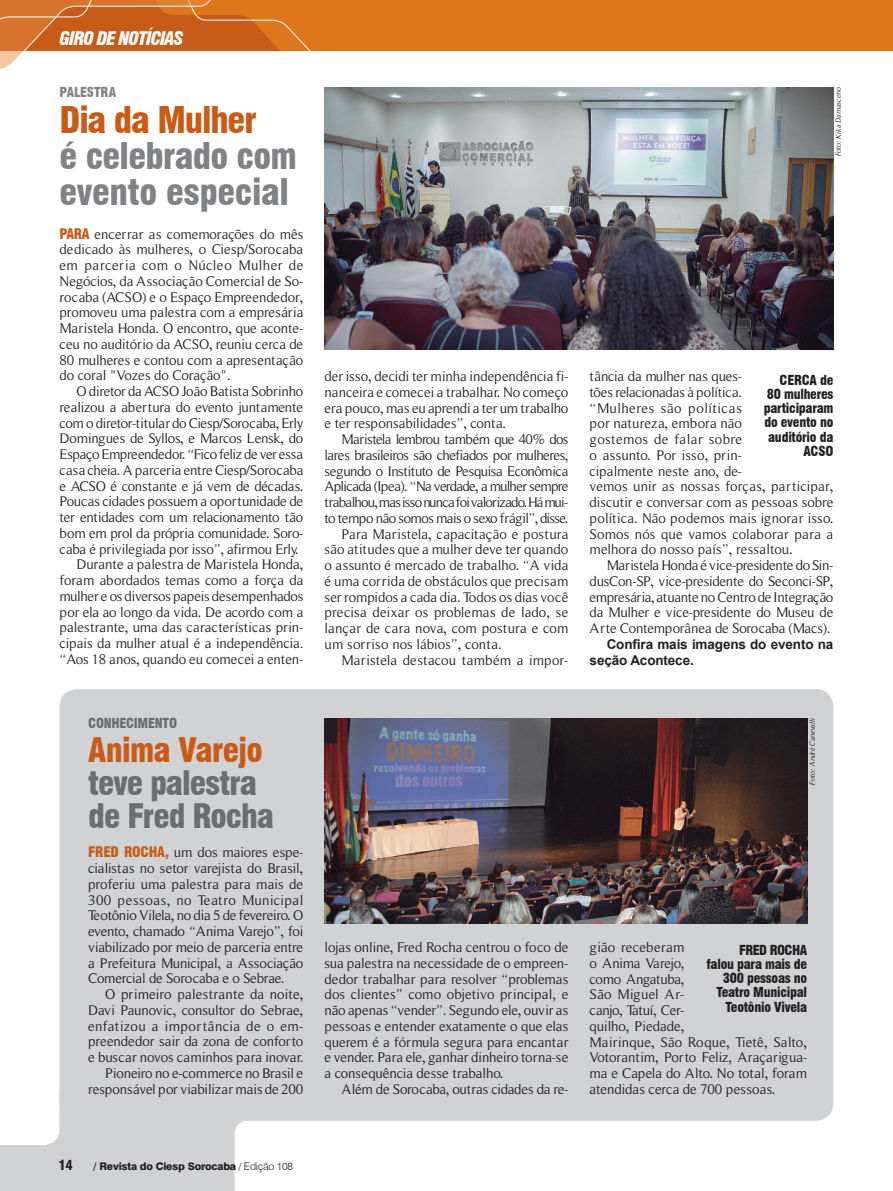
<style>
.page{position:relative;width:893px;height:1191px;background:#fff}
.page>*{position:absolute;margin:0;border:0;box-sizing:border-box;transform-origin:0 0}
.t1{font:900 condensed 36px/36px "Swiss 721 BT";letter-spacing:-.015em;color:#808285}
.t2{font:900 condensed 36px "Swiss 721 BT";letter-spacing:-.035em;color:#c85b18}
.t3{font:900 condensed 33px/33px "Swiss 721 BT";letter-spacing:-.03em;color:#6c6d70}
.t4{font:900 condensed 33px "Swiss 721 BT";letter-spacing:-.025em;color:#c85b18}
.t5{font:italic 900 condensed 18.3px "Swiss 721 BT";letter-spacing:-.06em;color:#fff}
.t6{font:14.25px/15.8px "Roman Serif";letter-spacing:-.01em;color:#231f20;text-align:justify}
.t7{font:14.25px "Roman Serif";letter-spacing:-.04em;color:#231f20}
.t8{font:14.25px "Roman Serif";letter-spacing:-.05em;color:#231f20}
.t9{font:14.25px "Roman Serif";letter-spacing:-.065em;color:#231f20}
.t10{font:14.25px "Roman Serif";letter-spacing:-.03em;color:#231f20}
.t11{font:14.25px "Roman Serif";letter-spacing:.015em;color:#231f20}
.t12{font:14.25px "Roman Serif";letter-spacing:.02em;color:#231f20}
.t13{font:900 condensed 13.5px/14.2px "Swiss 721 BT";letter-spacing:-.02em;color:#231f20;text-align:right}
.t14{font:700 13.5px/15.8px "Arial";letter-spacing:-.01em;color:#231f20}
.t15{font:900 condensed 13.5px "Swiss 721 BT";letter-spacing:-.02em;color:#6c6d70}
.t16{font:900 condensed 13.5px "Swiss 721 BT";letter-spacing:-.005em;color:#808285}
.t17{font:800 10.5px "Swiss 721 BT";letter-spacing:-.02em;color:#231f20}
.t18{font:italic 7.5px "Roman Serif";color:#231f20}
.s1{font-family:"Swiss 721 BT";font-weight:900;font-stretch:condensed;color:#c85b18}
.s2{font-weight:300}
</style>
<div class="page">
<div style="left:0;top:0;width:893px;height:51px;background:#de761b"></div>
<svg style="left:0;top:0;width:311px;height:69px"></svg>
<div style="left:60px;top:689px;width:773px;height:431px;background:#d1d2d4;border-radius:18px"></div>
<svg style="left:224px;top:1110px;width:21px;height:23px"></svg>
<img style="left:325px;top:718px;width:482px;height:205px">
<img style="left:325px;top:87px;width:508px;height:263px">
<svg style="left:0;top:1074px;width:235px;height:117px"></svg>
<div style="left:42px;top:1127px;width:49px;height:48px;background:#d1d2d4;border-radius:18px"></div>
<p class="t5" style="left:60px;top:27px;width:125px">GIRO DE NOTÍCIAS</p>
<p class="t16" style="left:60px;top:84px;width:58px">PALESTRA</p>
<h1 class="t2" style="left:60px;top:99px;width:199px">Dia da Mulher</h1>
<h1 class="t1" style="left:60px;top:138px;width:239px">é celebrado com evento especial</h1>
<p class="t6" style="left:60px;top:226px;width:245px"><span class="s1">PARA</span> encerrar as comemorações do mês dedicado às mulheres, o Ciesp/Sorocaba em parceria com o Núcleo Mulher de Negócios, da Associação Comercial de So&shy;rocaba (ACSO) e o Espaço Empreendedor, promoveu uma palestra com a empresária Maristela Honda. O encontro, que aconte&shy;ceu no auditório da ACSO, reuniu cerca de 80 mulheres e contou com a apresentação do coral "Vozes do Coração".</p>
<p class="t6" style="left:77px;top:383px;width:228px">O diretor da ACSO João Batista Sobrinho</p>
<p class="t6" style="left:60px;top:399px;width:245px">realizou a abertura do evento juntamente</p>
<p class="t6" style="left:60px;top:415px;width:245px">com o diretor-titular do Ciesp/Sorocaba, Erly</p>
<p class="t6" style="left:60px;top:430px;width:245px">Domingues de Syllos, e Marcos Lensk, do</p>
<p class="t10" style="left:60px;top:446px;width:245px">Espaço Empreendedor. “Fico feliz de ver essa</p>
<p class="t6" style="left:60px;top:462px;width:245px">casa cheia. A parceria entre Ciesp/Sorocaba</p>
<p class="t6" style="left:60px;top:478px;width:245px">e ACSO é constante e já vem de décadas.</p>
<p class="t6" style="left:60px;top:493px;width:245px">Poucas cidades possuem a oportunidade de</p>
<p class="t6" style="left:60px;top:509px;width:245px">ter entidades com um relacionamento tão</p>
<p class="t6" style="left:60px;top:525px;width:245px">bom em prol da própria comunidade. Soro-</p>
<p class="t6" style="left:60px;top:541px;width:241px">caba é privilegiada por isso”, afirmou Erly.</p>
<p class="t6" style="left:77px;top:556px;width:228px">Durante a palestra de Maristela Honda,</p>
<p class="t6" style="left:60px;top:572px;width:245px">foram abordados temas como a força da</p>
<p class="t6" style="left:60px;top:588px;width:245px">mulher e os diversos papeis desempenhados</p>
<p class="t6" style="left:60px;top:604px;width:245px">por ela ao longo da vida. De acordo com a</p>
<p class="t11" style="left:60px;top:619px;width:245px">palestrante, uma das características prin-</p>
<p class="t6" style="left:60px;top:635px;width:245px">cipais da mulher atual é a independência.</p>
<p class="t6" style="left:60px;top:651px;width:245px">“Aos 18 anos, quando eu comecei a enten-</p>
<p class="t15" style="left:88px;top:715px;width:90px">CONHECIMENTO</p>
<h2 class="t4" style="left:88px;top:729px;width:176px">Anima Varejo</h2>
<h2 class="t3" style="left:88px;top:766px;width:187px">teve palestra de Fred Rocha</h2>
<p class="t6" style="left:88px;top:844px;width:217px"><span class="s1">FRED ROCHA,</span> um dos maiores espe&shy;cialistas no setor varejista do Brasil, proferiu uma palestra para mais de 300 pessoas, no Teatro Municipal Teotônio Vilela, no dia 5 de fevereiro. O evento, chamado “Anima Varejo”, foi viabilizado por meio de parceria entre a Prefeitura Municipal, a Associação Comercial de Sorocaba e o Sebrae.</p>
<p class="t6" style="left:88px;top:986px;width:217px;text-align:right">O primeiro palestrante da noite, Davi Paunovic, consultor do Sebrae, enfatizou a importância de o em&shy;preendedor sair da zona de conforto e buscar novos caminhos para inovar.<br>Pioneiro no e-commerce no Brasil e responsável por viabilizar mais de 200</p>
<p class="t18" style="left:834px;top:156px;width:70px;rotate:-90deg">Foto: Kika Damasceno</p>
<p class="t6" style="left:325px;top:368px;width:245px">der isso, decidi ter minha independência fi&shy;nanceira e comecei a trabalhar. No começo era pouco, mas eu aprendi a ter um trabalho e ter responsabilidades”, conta.</p>
<p class="t8" style="left:342px;top:431px;width:228px">Maristela lembrou também que 40% dos</p>
<p class="t7" style="left:325px;top:447px;width:245px">lares brasileiros são chefiados por mulheres,</p>
<p class="t7" style="left:325px;top:462px;width:245px">segundo o Instituto de Pesquisa Econômica</p>
<p class="t8" style="left:325px;top:478px;width:245px">Aplicada (Ipea). “Na verdade, a mulher sempre</p>
<p class="t9" style="left:325px;top:494px;width:245px">trabalhou, mas isso nunca foi valorizado. Há mui-</p>
<p class="t7" style="left:325px;top:510px;width:245px">to tempo não somos mais o sexo frágil”, disse.</p>
<p class="t12" style="left:342px;top:525px;width:228px">Para Maristela, capacitação e postura</p>
<p class="t6" style="left:325px;top:541px;width:245px">são atitudes que a mulher deve ter quando</p>
<p class="t6" style="left:325px;top:557px;width:245px">o assunto é mercado de trabalho. “A vida</p>
<p class="t6" style="left:325px;top:573px;width:245px">é uma corrida de obstáculos que precisam</p>
<p class="t6" style="left:325px;top:589px;width:245px">ser rompidos a cada dia. Todos os dias você</p>
<p class="t6" style="left:325px;top:604px;width:245px">precisa deixar os problemas de lado, se</p>
<p class="t6" style="left:325px;top:620px;width:245px">lançar de cara nova, com postura e com</p>
<p class="t6" style="left:325px;top:636px;width:178px">um sorriso nos lábios”, conta.</p>
<p class="t6" style="left:342px;top:652px;width:228px">Maristela destacou também a impor-</p>
<p class="t6" style="left:590px;top:368px;width:245px;text-align:left">tância da mulher nas ques-<br>tões relacionadas à política.<br>“Mulheres são políticas<br>por natureza, embora não<br>gostemos de falar sobre<br>o assunto. Por isso, prin-<br>cipalmente neste ano, de-<br>vemos unir as nossas forças, participar, discutir e conversar com as pessoas sobre política. Não podemos mais ignorar isso.<br>Somos nós que vamos colaborar para a melhora do nosso país”, ressaltou.</p>
<p class="t6" style="left:590px;top:557px;width:245px;text-indent:17px">Maristela Honda é vice-presidente do Sin&shy;dusCon-SP, vice-presidente do Seconci-SP, empresária, atuante no Centro de Integração da Mulher e vice-presidente do Museu de Arte Contemporânea de Sorocaba (Macs).</p>
<p class="t14" style="left:590px;top:636px;width:245px;text-indent:17px">Confira mais imagens do evento na seção Acontece.</p>
<p class="t13" style="left:764px;top:372px;width:71px">CERCA de<br>80 mulheres participaram do evento no auditório da<br>ACSO</p>
<p class="t18" style="left:808px;top:784px;width:68px;rotate:-90deg">Foto: André Canevalli</p>
<p class="t6" style="left:325px;top:939px;width:245px">lojas online, Fred Rocha centrou o foco de sua palestra na necessidade de o empreen&shy;dedor trabalhar para resolver “problemas dos clientes” como objetivo principal, e não apenas “vender”. Segundo ele, ouvir as pessoas e entender exatamente o que elas querem é a fórmula segura para encantar e vender. Para ele, ganhar dinheiro torna-se a consequência desse trabalho.</p>
<p class="t6" style="left:342px;top:1081px;width:228px">Além de Sorocaba, outras cidades da re-</p>
<p class="t6" style="left:590px;top:939px;width:219px;text-align:left">gião receberam<br>o Anima Varejo,<br>como Angatuba,<br>São Miguel Ar-<br>canjo, Tatuí, Cer-<br>quilho, Piedade,<br>Mairinque, São Roque, Tietê, Salto,<br>Votorantim, Porto Feliz, Araçarigua&shy;ma e Capela do Alto. No total, foram atendidas cerca de 700 pessoas.</p>
<p class="t13" style="left:706px;top:942px;width:102px">FRED ROCHA<br>falou para mais de<br>300 pessoas no<br>Teatro Municipal<br>Teotônio Vivela</p>
<p class="t13" style="left:58px;top:1158px;width:16px">14</p>
<p class="t17" style="left:93px;top:1160px;width:201px">/ Revista do Ciesp Sorocaba <span class="s2">/ Edição 108</span></p>
</div>
